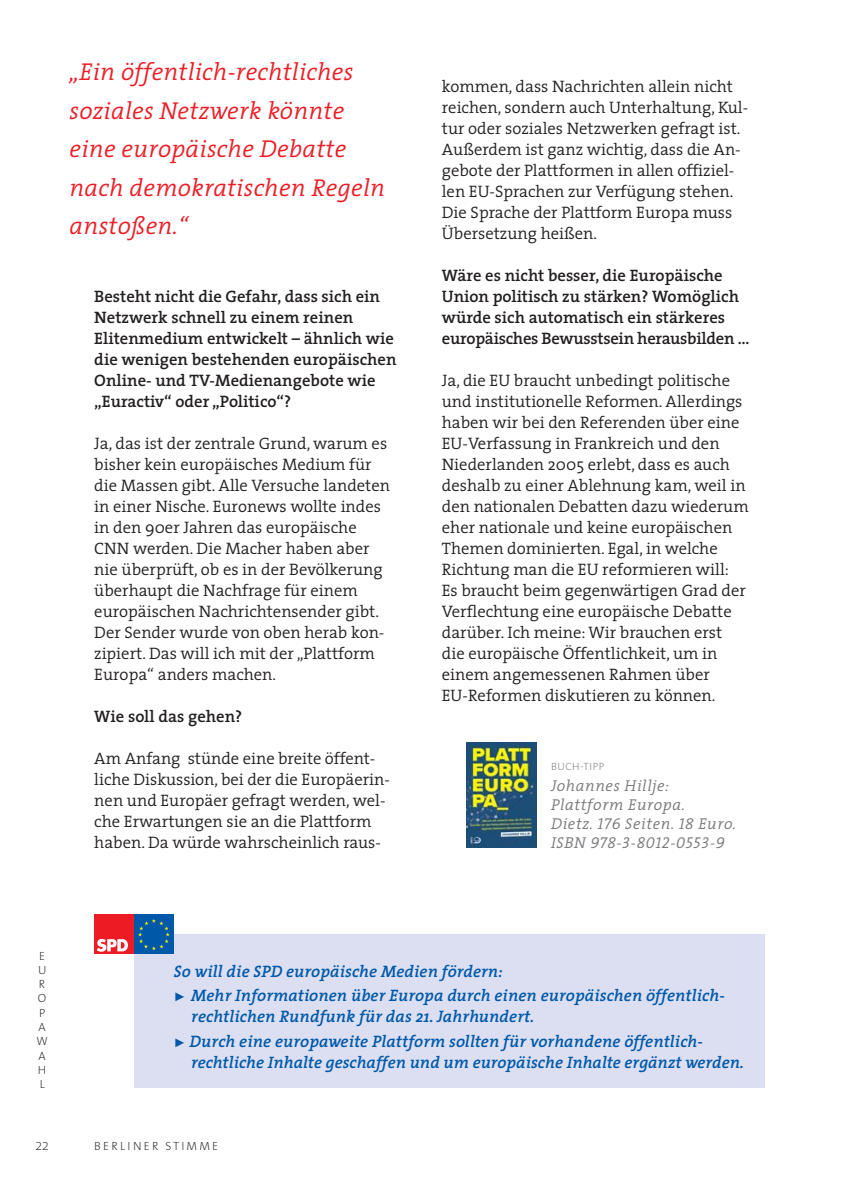
<style>
.page{position:relative;width:844px;height:1191px;background:#fff}
.page>*{position:absolute;margin:0;border:0;box-sizing:border-box;transform-origin:0 0}
.t1{font:italic 300 24.5px/38.5px "The Serif";letter-spacing:.01em;color:#ed1c24}
.t2{font:300 16.62px/21px "The Serif";color:#231f20}
.t3{font:600 16.62px/21px "The Serif";color:#231f20}
.t4{font:italic 600 16.62px/24.5px "The Serif";letter-spacing:.005em;color:#0058a9}
.t5{font:italic 300 15.75px/18.9px "The Serif";letter-spacing:.04em;color:#77787b}
.t6{font:italic 15.75px "The Serif Semi Light Caps";letter-spacing:.04em;color:#77787b}
.t7{font:200 12.25px "The Sans B2";color:#231f20}
.t8{font:200 11.9px/14.3px "The Sans B2";letter-spacing:.18em;color:#231f20}
.t9{font:200 10.5px "SPD The Sans";letter-spacing:.05em;color:#77787b}
.s1{font-family:"The Serif Semi Light Caps";font-weight:400}
.s2{font-family:"The Serif";font-weight:300}
.s3{font-family:"Arial";font-weight:700;font-size:12.25px}
</style>
<div class="page">
<div style="left:134px;top:934px;width:630px;height:154px;background:#dbdff1"></div>
<div style="left:94px;top:914px;width:40px;height:40px;background:#ed1c24"></div>
<svg style="left:97px;top:939px;width:31px;height:12px"></svg>
<div style="left:134px;top:914px;width:40px;height:40px;background:#0058a9"></div>
<svg style="left:138px;top:919px;width:32px;height:31px"></svg>
<img style="left:466px;top:742px;width:70px;height:106px">
<h1 class="t1" style="left:69px;top:55px;width:317px">„Ein öffentlich-rechtliches soziales Netzwerk könnte eine europäische Debatte nach demokratischen Regeln anstoßen.“</h1>
<p class="t3" style="left:94px;top:287px;width:304px">Besteht nicht die Gefahr, dass sich ein Netzwerk schnell zu einem reinen Elitenmedium entwickelt – ähnlich wie die wenigen bestehenden europäischen Online- und TV-Medienangebote wie „Euractiv“ oder „Politico“?</p>
<p class="t2" style="left:94px;top:434px;width:297px">Ja, das ist der zentrale Grund, warum es bisher kein europäisches Medium für die Massen gibt. Alle Versuche landeten in einer Nische. Euronews wollte indes in den 90er Jahren das europäische CNN werden. Die Macher haben aber nie überprüft, ob es in der Bevölkerung überhaupt die Nachfrage für einem europäischen Nachrichtensender gibt.<br>Der Sender wurde von oben herab kon&shy;zipiert. Das will ich mit der „Plattform Europa“ anders machen.</p>
<p class="t3" style="left:94px;top:707px;width:149px">Wie soll das gehen?</p>
<p class="t2" style="left:94px;top:749px;width:297px">Am Anfang stünde eine breite öffent&shy;liche Diskussion, bei der die Europäerin&shy;nen und Europäer gefragt werden, wel&shy;che Erwartungen sie an die Plattform haben. Da würde wahrscheinlich raus-</p>
<p class="t2" style="left:441px;top:77px;width:308px">kommen, dass Nachrichten allein nicht reichen, sondern auch Unterhaltung, Kul&shy;tur oder soziales Netzwerken gefragt ist.<br>Außerdem ist ganz wichtig, dass die An&shy;gebote der Plattformen in allen offiziel&shy;len EU-Sprachen zur Verfügung stehen.<br>Die Sprache der Plattform Europa muss Übersetzung heißen.</p>
<p class="t3" style="left:441px;top:266px;width:309px">Wäre es nicht besser, die Europäische Union politisch zu stärken? Womöglich würde sich automatisch ein stärkeres europäisches Bewusstsein herausbilden …</p>
<p class="t2" style="left:441px;top:371px;width:308px">Ja, die EU braucht unbedingt politische und institutionelle Reformen. Allerdings haben wir bei den Referenden über eine EU-Verfassung in Frankreich und den Niederlanden 2005 erlebt, dass es auch deshalb zu einer Ablehnung kam, weil in den nationalen Debatten dazu wiederum eher nationale und keine europäischen Themen dominierten. Egal, in welche Richtung man die EU reformieren will:<br>Es braucht beim gegenwärtigen Grad der Verflechtung eine europäische Debatte darüber. Ich meine: Wir brauchen erst die europäische Öffentlichkeit, um in einem angemessenen Rahmen über EU-Reformen diskutieren zu können.</p>
<p class="t9" style="left:551px;top:762px;width:55px">BUCH-TIPP</p>
<p class="t5" style="left:551px;top:778px;width:187px">Johannes Hillje:<br>Plattform Europa.<br>Dietz. <span class="s1">176</span> Seiten. <span class="s1">18</span> Euro.</p>
<p class="t6" style="left:551px;top:833px;width:175px"><span class="s2">ISBN</span> 978-3-8012-0553-9</p>
<p class="t8" style="left:36px;top:950px;width:13px">E<br>U<br>R<br>O<br>P<br>A<br>W<br>A<br>H<br>L</p>
<p class="t4" style="left:174px;top:960px;width:552px">So will die SPD europäische Medien fördern:<br><span class="s3">►</span> Mehr Informationen über Europa durch einen europäischen öffentlich-</p>
<p class="t4" style="left:174px;top:1006px;width:530px;text-indent:17px">rechtlichen Rundfunk für das 21. Jahrhundert.<br><span class="s3">►</span> Durch eine europaweite Plattform sollten für vorhandene öffentlich-</p>
<p class="t4" style="left:191px;top:1051px;width:554px">rechtliche Inhalte geschaffen und um europäische Inhalte ergänzt werden.</p>
<p class="t7" style="left:35px;top:1142px;width:15px">22</p>
<p class="t8" style="left:94px;top:1140px;width:125px">BERLINER STIMME</p>
</div>
